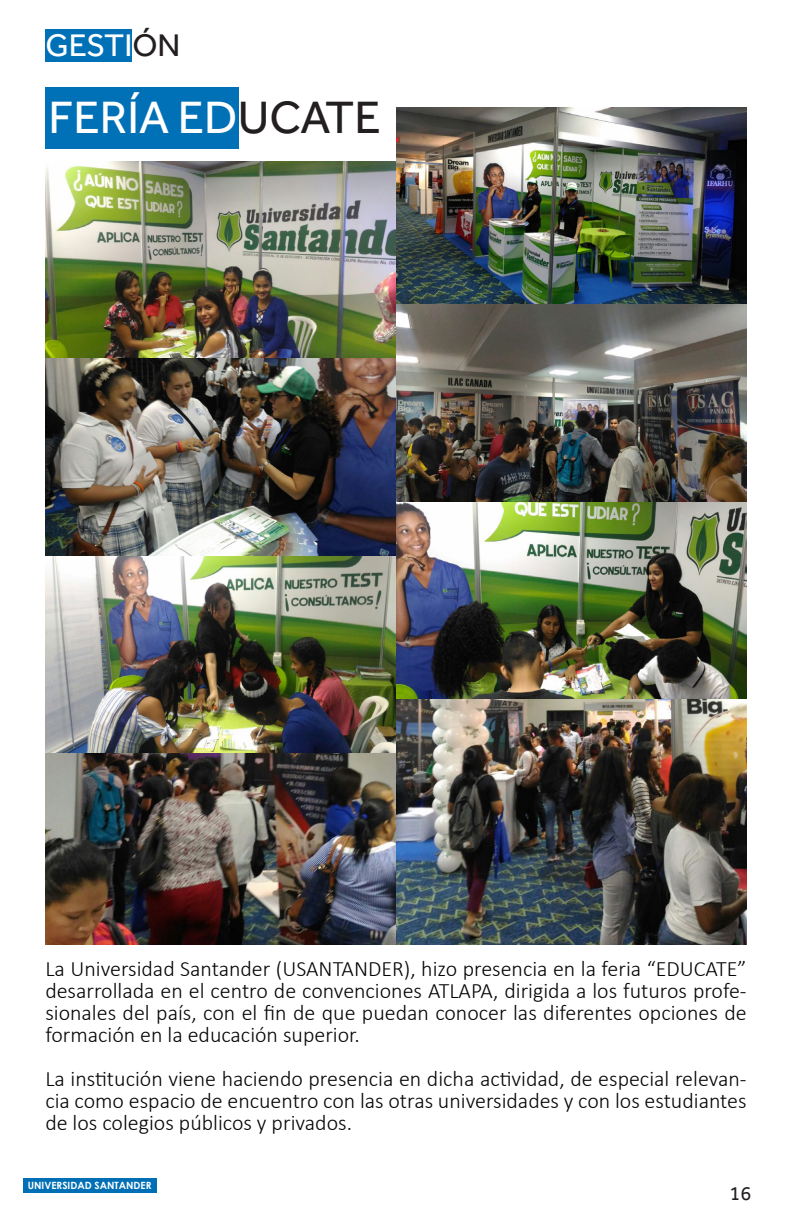
<style>
.page{position:relative;width:792px;height:1224px;background:#fff}
.page>*{position:absolute;margin:0;border:0;box-sizing:border-box;transform-origin:0 0}
.t1{font:47px "Effra";color:#fff}
.t2{font:32.4px "Effra";color:#fff}
.t3{font:300 22px/22px "Calibri";color:#040504;text-align:justify}
.t4{font:20px "Effra";color:#231f20}
.t5{font:700 10px "Century Gothic";color:#fff}
.s1{color:#231f20}
</style>
<div class="page">
<div style="left:23px;top:1179px;width:134px;height:14px;background:#006fb6"></div>
<div style="left:45px;top:29px;width:86px;height:32px;background:#0070b7"></div>
<div style="left:45px;top:87px;width:194px;height:61px;background:#0070b7"></div>
<img style="left:45px;top:161px;width:351px;height:784px">
<img style="left:396px;top:107px;width:351px;height:838px">
<p class="t2" style="left:45px;top:26px;width:137px">GESTI<span class="s1">ÓN</span></p>
<p class="t1" style="left:49px;top:89px;width:334px">FERÍA ED<span class="s1">UCATE</span></p>
<p class="t3" style="left:45px;top:958px;width:703px">La Universidad Santander (USANTANDER), hizo presencia en la feria “EDUCATE” desarrollada en el centro de convenciones ATLAPA, dirigida a los futuros profe&shy;sionales del país, con el fin de que puedan conocer las diferentes opciones de formación en la educación superior.</p>
<p class="t3" style="left:45px;top:1068px;width:703px">La institución viene haciendo presencia en dicha actividad, de especial relevan&shy;cia como espacio de encuentro con las otras universidades y con los estudiantes de los colegios públicos y privados.</p>
<p class="t5" style="left:28px;top:1178px;width:125px">UNIVERSIDAD SANTANDER</p>
<p class="t4" style="left:730px;top:1182px;width:23px">16</p>
</div>
